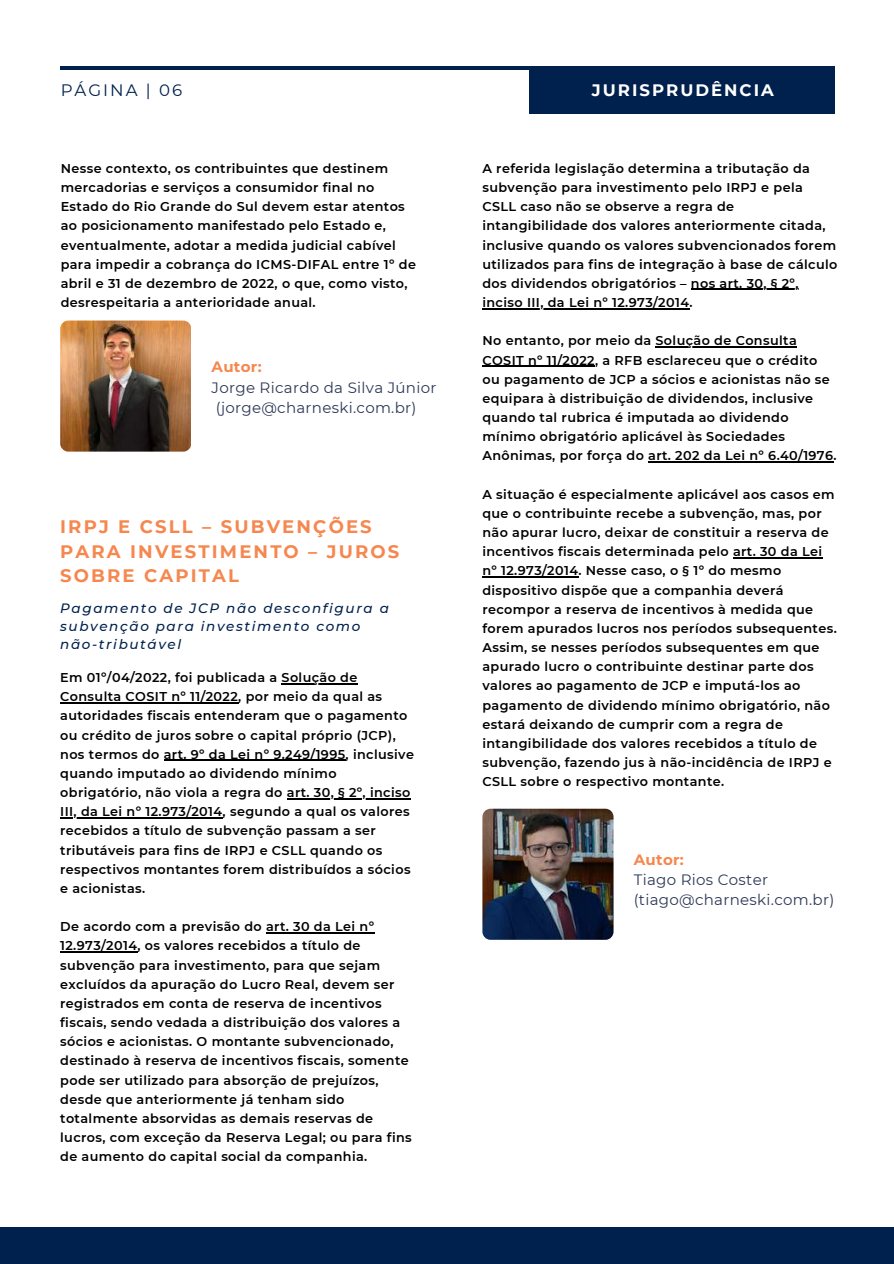
<style>
.page{position:relative;width:894px;height:1264px;background:#fff}
.page>*{position:absolute;margin:0;border:0;box-sizing:border-box;transform-origin:0 0}
.t1{font:700 18px/24.8px "Montserrat";letter-spacing:.12em;color:#f5874f}
.t2{font:700 16.5px "Montserrat";letter-spacing:.12em;color:#fff}
.t3{font:16.5px "Montserrat";letter-spacing:.12em;color:#00214d}
.t4{font:15px/20.2px "Montserrat";letter-spacing:.02em;color:#2d3957}
.t5{font:700 15px "Montserrat";letter-spacing:.02em;color:#f5874f}
.t6{font:italic 500 13.5px/18px "Montserrat";letter-spacing:.12em;color:#00214d}
.t7{font:600 12.75px/19.2px "Montserrat";letter-spacing:.03em;color:#000}
</style>
<div class="page">
<div style="left:0;top:1227px;width:893px;height:36px;background:#00214d"></div>
<hr style="left:61px;top:66px;width:771px;height:4px;background:#00214d">
<div style="left:528px;top:66px;width:306px;height:48px;background:#00214d"></div>
<svg style="left:691px;top:289px;width:28px;height:1px"></svg>
<hr style="left:719px;top:289px;width:79px;height:1px;background:#000">
<hr style="left:482px;top:308px;width:207px;height:1px;background:#000">
<hr style="left:655px;top:346px;width:142px;height:1px;background:#000">
<hr style="left:482px;top:365px;width:113px;height:1px;background:#000">
<hr style="left:648px;top:461px;width:185px;height:1px;background:#000">
<hr style="left:732px;top:557px;width:90px;height:1px;background:#000">
<hr style="left:482px;top:576px;width:96px;height:1px;background:#000">
<hr style="left:281px;top:683px;width:76px;height:1px;background:#000">
<hr style="left:60px;top:702px;width:178px;height:1px;background:#000">
<hr style="left:164px;top:759px;width:181px;height:2px;background:#000">
<hr style="left:287px;top:798px;width:123px;height:1px;background:#000">
<hr style="left:60px;top:817px;width:162px;height:1px;background:#000">
<hr style="left:266px;top:932px;width:108px;height:1px;background:#000">
<hr style="left:60px;top:951px;width:77px;height:1px;background:#000">
<img style="left:60px;top:320px;width:131px;height:131px;border-radius:8px">
<img style="left:482px;top:808px;width:131px;height:131px;border-radius:8px">
<p class="t3" style="left:61px;top:80px;width:123px">PÁGINA | 06</p>
<p class="t2" style="left:591px;top:80px;width:183px">JURISPRUDÊNCIA</p>
<p class="t7" style="left:61px;top:159px;width:356px">Nesse contexto, os contribuintes que destinem mercadorias e serviços a consumidor final no Estado do Rio Grande do Sul devem estar atentos ao posicionamento manifestado pelo Estado e, eventualmente, adotar a medida judicial cabível para impedir a cobrança do ICMS-DIFAL entre 1º de abril e 31 de dezembro de 2022, o que, como visto, desrespeitaria a anterioridade anual.</p>
<p class="t5" style="left:211px;top:358px;width:52px">Autor:</p>
<p class="t4" style="left:211px;top:377px;width:226px">Jorge Ricardo da Silva Júnior (jorge@charneski.com.br)</p>
<h1 class="t1" style="left:60px;top:514px;width:340px">IRPJ E CSLL – SUBVENÇÕES<br>PARA INVESTIMENTO – JUROS<br>SOBRE CAPITAL</h1>
<p class="t6" style="left:60px;top:599px;width:330px">Pagamento de JCP não desconfigura a subvenção para investimento como não-tributável</p>
<p class="t7" style="left:60px;top:668px;width:355px">Em 01º/04/2022, foi publicada a Solução de Consulta COSIT nº 11/2022, por meio da qual as autoridades fiscais entenderam que o pagamento ou crédito de juros sobre o capital próprio (JCP), nos termos do art. 9º da Lei nº 9.249/1995, inclusive quando imputado ao dividendo mínimo obrigatório, não viola a regra do art. 30, § 2º, inciso III, da Lei nº 12.973/2014, segundo a qual os valores recebidos a título de subvenção passam a ser tributáveis para fins de IRPJ e CSLL quando os respectivos montantes forem distribuídos a sócios e acionistas.</p>
<p class="t7" style="left:60px;top:917px;width:353px">De acordo com a previsão do art. 30 da Lei nº 12.973/2014, os valores recebidos a título de subvenção para investimento, para que sejam excluídos da apuração do Lucro Real, devem ser registrados em conta de reserva de incentivos fiscais, sendo vedada a distribuição dos valores a sócios e acionistas. O montante subvencionado, destinado à reserva de incentivos fiscais, somente pode ser utilizado para absorção de prejuízos, desde que anteriormente já tenham sido totalmente absorvidas as demais reservas de lucros, com exceção da Reserva Legal; ou para fins de aumento do capital social da companhia.</p>
<p class="t7" style="left:482px;top:159px;width:356px">A referida legislação determina a tributação da subvenção para investimento pelo IRPJ e pela CSLL caso não se observe a regra de intangibilidade dos valores anteriormente citada, inclusive quando os valores subvencionados forem utilizados para fins de integração à base de cálculo dos dividendos obrigatórios – nos art. 30, § 2º, inciso III, da Lei nº 12.973/2014.</p>
<p class="t7" style="left:482px;top:331px;width:355px">No entanto, por meio da Solução de Consulta COSIT nº 11/2022, a RFB esclareceu que o crédito ou pagamento de JCP a sócios e acionistas não se equipara à distribuição de dividendos, inclusive quando tal rubrica é imputada ao dividendo mínimo obrigatório aplicável às Sociedades Anônimas, por força do art. 202 da Lei nº 6.40/1976.</p>
<p class="t7" style="left:482px;top:484px;width:356px">A situação é especialmente aplicável aos casos em que o contribuinte recebe a subvenção, mas, por não apurar lucro, deixar de constituir a reserva de incentivos fiscais determinada pelo art. 30 da Lei nº 12.973/2014. Nesse caso, o § 1º do mesmo dispositivo dispõe que a companhia deverá recompor a reserva de incentivos à medida que forem apurados lucros nos períodos subsequentes.<br>Assim, se nesses períodos subsequentes em que apurado lucro o contribuinte destinar parte dos valores ao pagamento de JCP e imputá-los ao pagamento de dividendo mínimo obrigatório, não estará deixando de cumprir com a regra de intangibilidade dos valores recebidos a título de subvenção, fazendo jus à não-incidência de IRPJ e CSLL sobre o respectivo montante.</p>
<p class="t5" style="left:633px;top:850px;width:52px">Autor:</p>
<p class="t4" style="left:633px;top:869px;width:202px">Tiago Rios Coster (tiago@charneski.com.br)</p>
</div>
